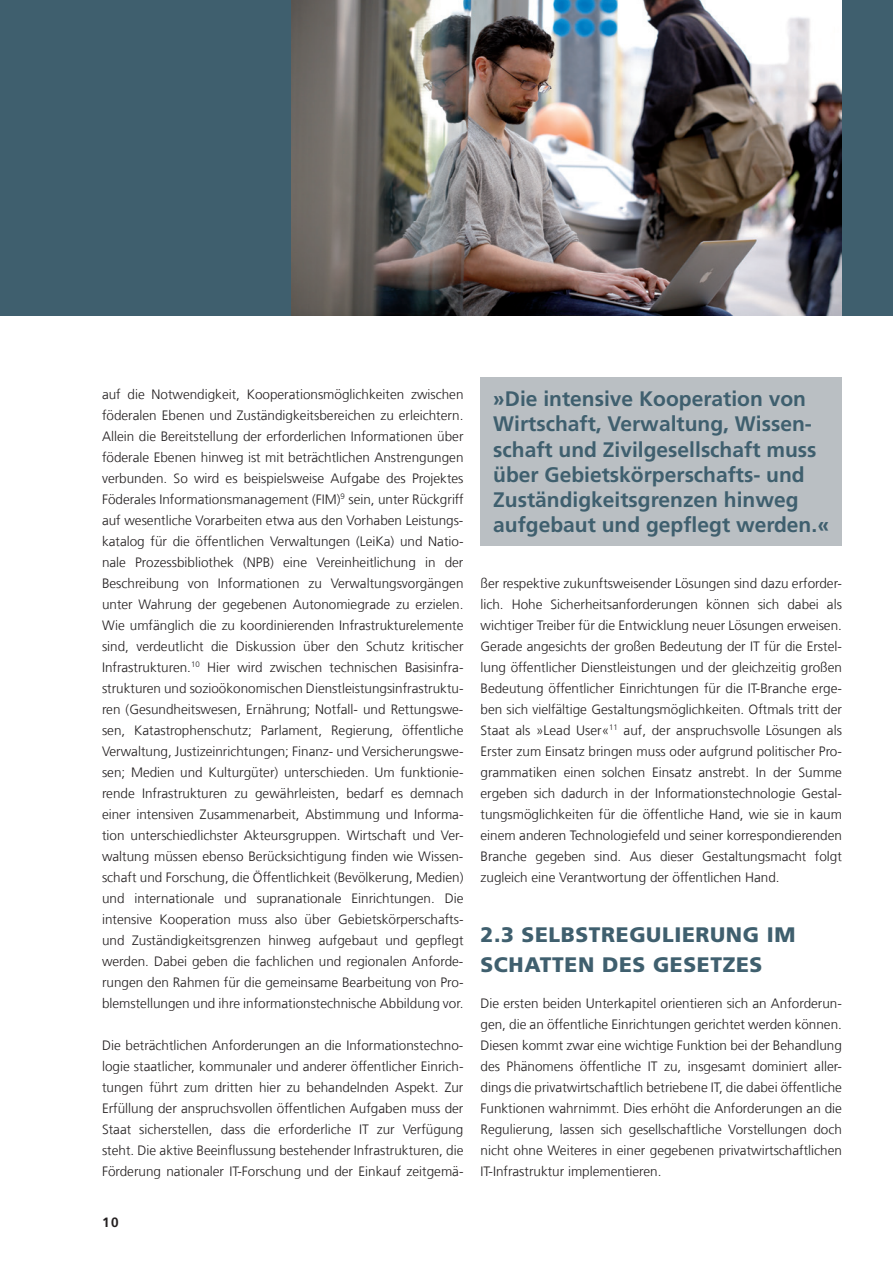
<style>
.page{position:relative;width:893px;height:1263px;background:#fff}
.page>*{position:absolute;margin:0;border:0;box-sizing:border-box;transform-origin:0 0}
.t1{font:700 21px/25.2px "Frutiger LT Com";color:#3f5f6e}
.t2{font:900 21px/30px "Frutiger LT Com";letter-spacing:.03em;color:#3f5f6e}
.t3{font:300 13.5px/21px "Frutiger LT Com";color:#231f20;text-align:justify}
.t4{font:700 13.5px "Frutiger LT Com";color:#231f20}
</style>
<div class="page">
<div style="left:0;top:0;width:893px;height:315px;background:#3f5f6e"></div>
<img style="left:291px;top:0;width:551px;height:315px">
<div style="left:480px;top:378px;width:362px;height:168px;background:#babfc3"></div>
<p class="t3" style="left:102px;top:384px;width:363px">auf die Notwendigkeit, Kooperationsmöglichkeiten zwischen föderalen Ebenen und Zuständigkeitsbereichen zu erleichtern.<br>Allein die Bereitstellung der erforderlichen Informationen über föderale Ebenen hinweg ist mit beträchtlichen Anstrengungen verbunden. So wird es beispielsweise Aufgabe des Projektes Föderales Informationsmanagement (FIM)<sup>9</sup> sein, unter Rückgriff auf wesentliche Vorarbeiten etwa aus den Vorhaben Leistungs&shy;katalog für die öffentlichen Verwaltungen (LeiKa) und Natio&shy;nale Prozessbibliothek (NPB) eine Vereinheitlichung in der Beschreibung von Informationen zu Verwaltungsvorgängen unter Wahrung der gegebenen Autonomiegrade zu erzielen.<br>Wie umfänglich die zu koordinierenden Infrastrukturelemente sind, verdeutlicht die Diskussion über den Schutz kritischer Infrastrukturen.<sup>10</sup> Hier wird zwischen technischen Basisinfra&shy;strukturen und sozioökonomischen Dienstleistungsinfrastruktu&shy;ren (Gesundheitswesen, Ernährung; Notfall- und Rettungswe&shy;sen, Katastrophenschutz; Parlament, Regierung, öffentliche Verwaltung, Justizeinrichtungen; Finanz- und Versicherungswe&shy;sen; Medien und Kulturgüter) unterschieden. Um funktionie&shy;rende Infrastrukturen zu gewährleisten, bedarf es demnach einer intensiven Zusammenarbeit, Abstimmung und Informa&shy;tion unterschiedlichster Akteursgruppen. Wirtschaft und Ver&shy;waltung müssen ebenso Berücksichtigung finden wie Wissen&shy;schaft und Forschung, die Öffentlichkeit (Bevölkerung, Medien) und internationale und supranationale Einrichtungen. Die intensive Kooperation muss also über Gebietskörperschafts&shy;und Zuständigkeitsgrenzen hinweg aufgebaut und gepflegt werden. Dabei geben die fachlichen und regionalen Anforde&shy;rungen den Rahmen für die gemeinsame Bearbeitung von Pro&shy;blemstellungen und ihre informationstechnische Abbildung vor.</p>
<p class="t3" style="left:102px;top:1035px;width:363px">Die beträchtlichen Anforderungen an die Informationstechno&shy;logie staatlicher, kommunaler und anderer öffentlicher Einrich&shy;tungen führt zum dritten hier zu behandelnden Aspekt. Zur Erfüllung der anspruchsvollen öffentlichen Aufgaben muss der Staat sicherstellen, dass die erforderliche IT zur Verfügung steht. Die aktive Beeinflussung bestehender Infrastrukturen, die Förderung nationaler IT-Forschung und der Einkauf zeitgemä-</p>
<p class="t4" style="left:102px;top:1215px;width:18px">10</p>
<h1 class="t1" style="left:493px;top:386px;width:337px">»Die intensive Kooperation von Wirtschaft, Verwaltung, Wissen&shy;schaft und Zivilgesellschaft muss über Gebietskörperschafts- und Zuständigkeitsgrenzen hinweg aufgebaut und gepflegt werden.«</h1>
<p class="t3" style="left:480px;top:573px;width:363px">ßer respektive zukunftsweisender Lösungen sind dazu erforder&shy;lich. Hohe Sicherheitsanforderungen können sich dabei als wichtiger Treiber für die Entwicklung neuer Lösungen erweisen.<br>Gerade angesichts der großen Bedeutung der IT für die Erstel&shy;lung öffentlicher Dienstleistungen und der gleichzeitig großen Bedeutung öffentlicher Einrichtungen für die IT-Branche erge&shy;ben sich vielfältige Gestaltungsmöglichkeiten. Oftmals tritt der Staat als »Lead User«<sup>11</sup> auf, der anspruchsvolle Lösungen als Erster zum Einsatz bringen muss oder aufgrund politischer Pro&shy;grammatiken einen solchen Einsatz anstrebt. In der Summe ergeben sich dadurch in der Informationstechnologie Gestal&shy;tungsmöglichkeiten für die öffentliche Hand, wie sie in kaum einem anderen Technologiefeld und seiner korrespondierenden Branche gegeben sind. Aus dieser Gestaltungsmacht folgt zugleich eine Verantwortung der öffentlichen Hand.</p>
<h1 class="t2" style="left:480px;top:919px;width:317px">2.3 SELBSTREGULIERUNG IM<br>SCHATTEN DES GESETZES</h1>
<p class="t3" style="left:480px;top:993px;width:363px">Die ersten beiden Unterkapitel orientieren sich an Anforderun&shy;gen, die an öffentliche Einrichtungen gerichtet werden können.<br>Diesen kommt zwar eine wichtige Funktion bei der Behandlung des Phänomens öffentliche IT zu, insgesamt dominiert aller&shy;dings die privatwirtschaftlich betriebene IT, die dabei öffentliche Funktionen wahrnimmt. Dies erhöht die Anforderungen an die Regulierung, lassen sich gesellschaftliche Vorstellungen doch nicht ohne Weiteres in einer gegebenen privatwirtschaftlichen IT-Infrastruktur implementieren.</p>
</div>
